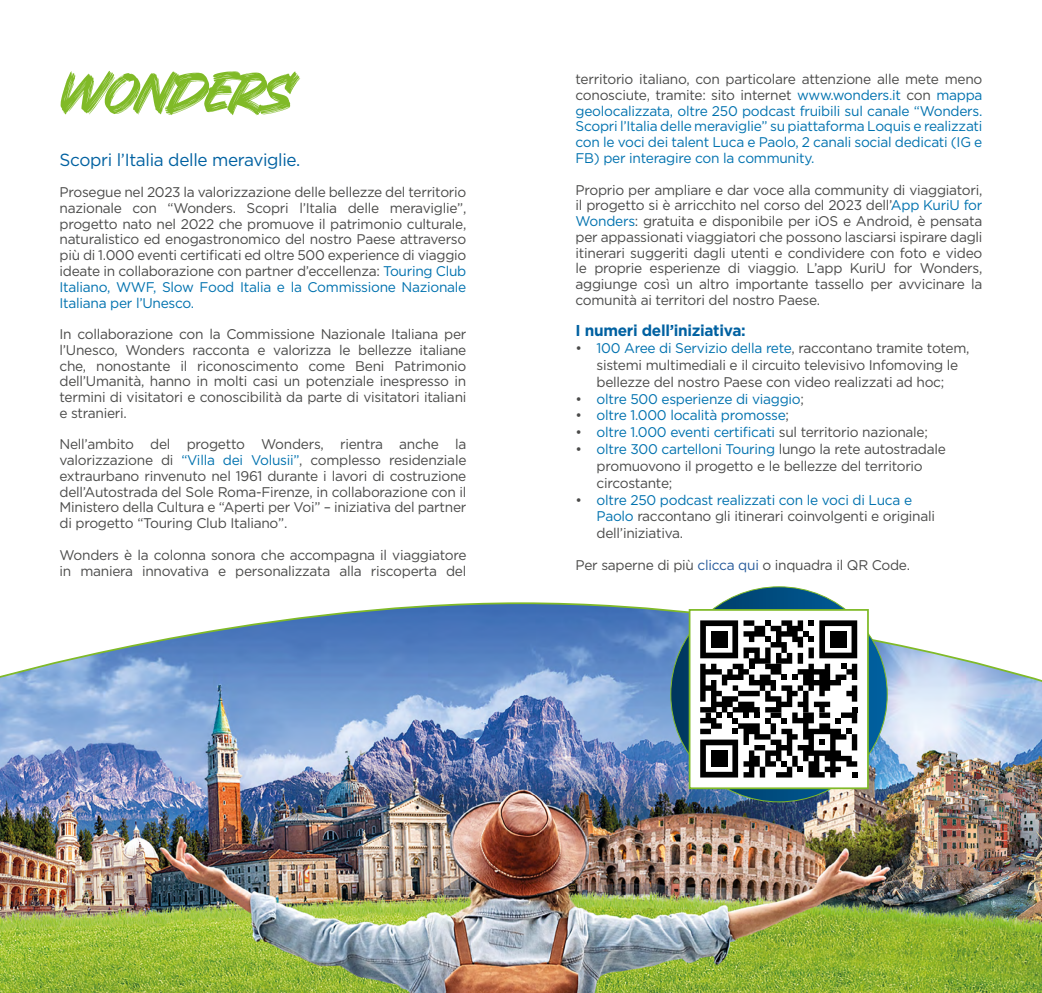
<style>
.page{position:relative;width:1042px;height:993px;background:#fff}
.page>*{position:absolute;margin:0;border:0;box-sizing:border-box;transform-origin:0 0}
.t1{font:56px "Granesta";letter-spacing:-.035em;color:#80ba27}
.t2{font:17.5px "Gotham";letter-spacing:-.02em;color:#0061a1}
.t3{font:700 15.75px "Gotham";letter-spacing:-.02em;color:#0061a1}
.t4{font:14px/15.8px "Gotham";letter-spacing:-.02em;color:#4a4a49;text-align:justify}
.t5{font:14px/15.8px "Gotham";letter-spacing:-.02em;color:#0072af;text-align:justify}
.s1{color:#0072af}
.s2{color:#4a4a49}
.s3{color:#275b9b}
</style>
<div class="page">
<img style="left:0;top:602px;width:1042px;height:390px">
<img style="left:671px;top:586px;width:216px;height:215px">
<div style="left:689px;top:609px;width:179px;height:179px;background:#fff"></div>
<div style="left:689px;top:609px;width:180px;height:179px;border:2px solid #80ba27"></div>
<svg style="left:700px;top:620px;width:157px;height:157px"></svg>
<div style="left:711px;top:631px;width:16px;height:16px;background:#000"></div>
<div style="left:830px;top:631px;width:16px;height:16px;background:#000"></div>
<div style="left:711px;top:750px;width:16px;height:16px;background:#000"></div>
<h1 class="t1" style="left:60px;top:61px;width:238px">WONDERS</h1>
<p class="t2" style="left:60px;top:148px;width:242px">Scopri l’Italia delle meraviglie.</p>
<p class="t4" style="left:60px;top:184px;width:408px">Prosegue nel 2023 la valorizzazione delle bellezze del territorio nazionale con “Wonders. Scopri l’Italia delle meraviglie”, progetto nato nel 2022 che promuove il patrimonio culturale, naturalistico ed enogastronomico del nostro Paese attraverso più di 1.000 eventi certificati ed oltre 500 experience di viaggio ideate in collaborazione con partner d’eccellenza: <span class="s1">Touring Club Italiano, WWF, Slow Food Italia e la Commissione Nazionale Italiana per l’Unesco.</span></p>
<p class="t4" style="left:60px;top:326px;width:408px">In collaborazione con la Commissione Nazionale Italiana per l’Unesco, Wonders racconta e valorizza le bellezze italiane che, nonostante il riconoscimento come Beni Patrimonio dell’Umanità, hanno in molti casi un potenziale inespresso in termini di visitatori e conoscibilità da parte di visitatori italiani e stranieri.</p>
<p class="t4" style="left:60px;top:436px;width:408px">Nell’ambito del progetto Wonders, rientra anche la valorizzazione di <span class="s1">“Villa dei Volusii”</span>, complesso residenziale extraurbano rinvenuto nel 1961 durante i lavori di costruzione dell’Autostrada del Sole Roma-Firenze, in collaborazione con il Ministero della Cultura e “Aperti per Voi” – iniziativa del partner di progetto “Touring Club Italiano”.</p>
<p class="t4" style="left:60px;top:546px;width:408px">Wonders è la colonna sonora che accompagna il viaggiatore in maniera innovativa e personalizzata alla riscoperta del</p>
<p class="t5" style="left:575px;top:71px;width:408px"><span class="s2">territorio italiano, con particolare attenzione alle mete meno conosciute, tramite: sito internet</span> www.wonders.it <span class="s2">con</span> mappa geolocalizzata, oltre 250 podcast fruibili sul canale “Wonders.<br>Scopri l’Italia delle meraviglie” su piattaforma Loquis e realizzati con le voci dei talent Luca e Paolo, 2 canali social dedicati (IG e FB) per interagire con la community.</p>
<p class="t4" style="left:575px;top:181px;width:408px">Proprio per ampliare e dar voce alla community di viaggiatori, il progetto si è arricchito nel corso del 2023 dell’<span class="s1">App KuriU for Wonders</span>: gratuita e disponibile per iOS e Android, è pensata per appassionati viaggiatori che possono lasciarsi ispirare dagli itinerari suggeriti dagli utenti e condividere con foto e video le proprie esperienze di viaggio. L’app KuriU for Wonders, aggiunge così un altro importante tassello per avvicinare la comunità ai territori del nostro Paese.</p>
<p class="t3" style="left:575px;top:320px;width:172px">I numeri dell’iniziativa:</p>
<p class="t4" style="left:596px;top:339px;width:374px;line-height:16.8px;text-align:left;text-indent:-21px">• <span class="s1">100 Aree di Servizio della rete</span>, raccontano tramite totem, sistemi multimediali e il circuito televisivo Infomoving le bellezze del nostro Paese con video realizzati ad hoc;</p>
<p class="t5" style="left:575px;top:390px;width:230px"><span class="s2">•</span> oltre 500 esperienze di viaggio<span class="s2">;</span></p>
<p class="t5" style="left:575px;top:407px;width:215px"><span class="s2">•</span> oltre 1.000 località promosse<span class="s2">;</span></p>
<p class="t5" style="left:575px;top:424px;width:354px"><span class="s2">•</span> oltre 1.000 eventi certificati <span class="s2">sul territorio nazionale;</span></p>
<p class="t4" style="left:596px;top:440px;width:351px;line-height:16.8px;text-align:left;text-indent:-21px">• <span class="s1">oltre 300 cartelloni Touring</span> lungo la rete autostradale promuovono il progetto e le bellezze del territorio circostante;</p>
<p class="t4" style="left:596px;top:490px;width:340px;line-height:16.8px;text-align:left;text-indent:-21px">• <span class="s1">oltre 250 podcast realizzati con le voci di Luca e<br>Paolo</span> raccontano gli itinerari coinvolgenti e originali dell’iniziativa.</p>
<p class="t4" style="left:575px;top:556px;width:336px">Per saperne di più <span class="s3">clicca qui</span> o inquadra il QR Code.</p>
</div>
